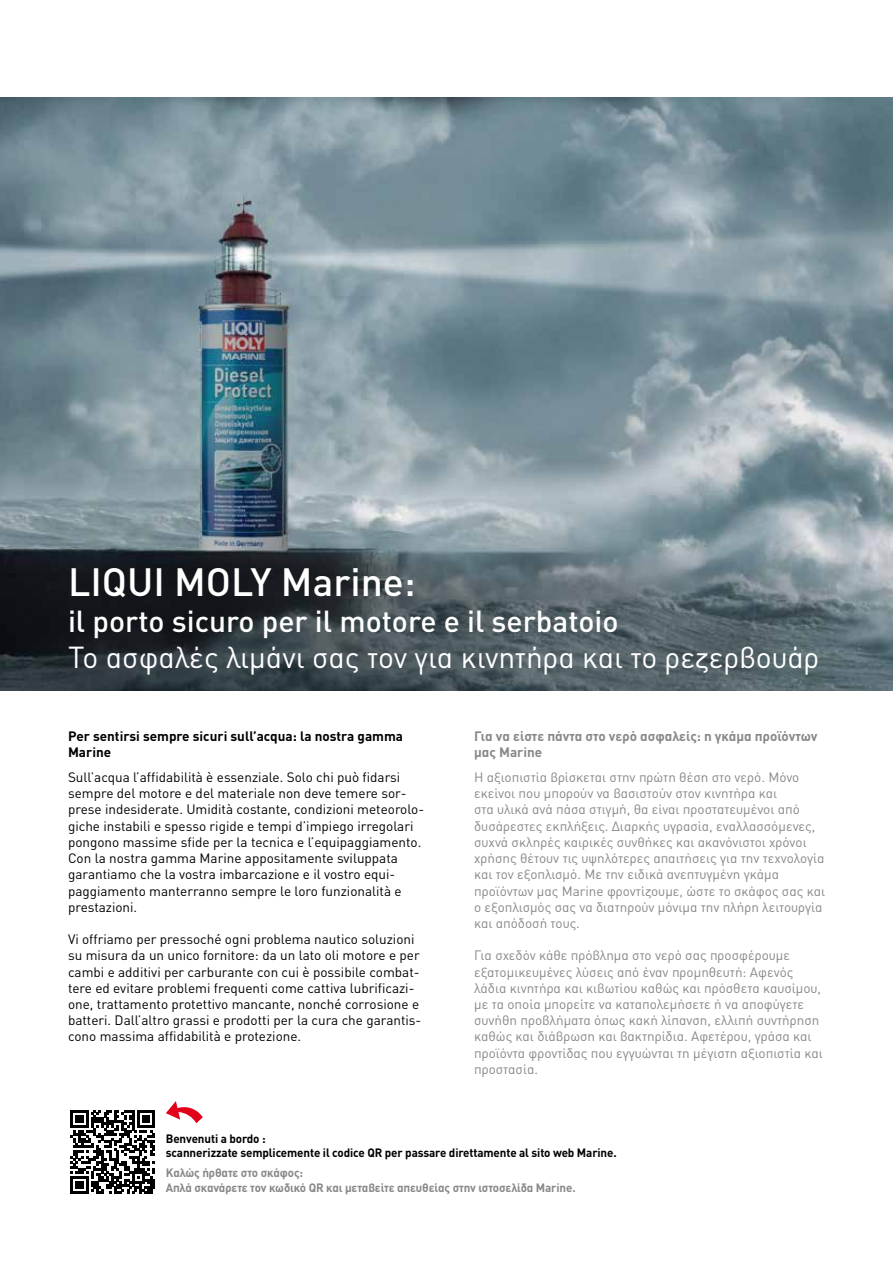
<style>
.page{position:relative;width:893px;height:1263px;background:#fff}
.page>*{position:absolute;margin:0;border:0;box-sizing:border-box;transform-origin:0 0}
.t1{font:500 39px "DIN Pro";color:#fff}
.t2{font:30px "DIN Pro";color:#fff}
.t3{font:500 30px "DIN Pro";color:#fff}
.t4{font:13.5px/16.2px "DIN Pro";color:#87888a}
.t5{font:13.5px/16.2px "DIN Pro";color:#000}
.t6{font:700 13.5px/16.2px "DIN Pro";color:#87888a}
.t7{font:700 13.5px/16.2px "DIN Pro";color:#000}
.t8{font:700 12px/14.4px "DIN Pro";letter-spacing:-.01em;color:#000}
.t9{font:700 12px/14.4px "DIN Pro";letter-spacing:-.01em;color:#87888a}
</style>
<div class="page">
<img style="left:0;top:98px;width:893px;height:592px">
<svg style="left:71px;top:1110px;width:84px;height:84px"></svg>
<svg style="left:166px;top:1101px;width:37px;height:22px"></svg>
<h1 class="t1" style="left:68px;top:550px;width:349px">LIQUI MOLY Marine:</h1>
<h2 class="t3" style="left:68px;top:597px;width:552px">il porto sicuro per il motore e il serbatoio</h2>
<h2 class="t2" style="left:68px;top:634px;width:753px">Το ασφαλές λιμάνι σας τον για κινητήρα και το ρεζερβουάρ</h2>
<p class="t7" style="left:68px;top:726px;width:337px">Per sentirsi sempre sicuri sull’acqua: la nostra gamma<br>Marine</p>
<p class="t5" style="left:68px;top:768px;width:358px">Sull’acqua l’affidabilità è essenziale. Solo chi può fidarsi sempre del motore e del materiale non deve temere sor&shy;prese indesiderate. Umidità costante, condizioni meteorolo&shy;giche instabili e spesso rigide e tempi d’impiego irregolari pongono massime sfide per la tecnica e l’equipaggiamento.<br>Con la nostra gamma Marine appositamente sviluppata garantiamo che la vostra imbarcazione e il vostro equi&shy;paggiamento manterranno sempre le loro funzionalità e prestazioni.</p>
<p class="t5" style="left:68px;top:930px;width:355px">Vi offriamo per pressoché ogni problema nautico soluzioni su misura da un unico fornitore: da un lato oli motore e per cambi e additivi per carburante con cui è possibile combat&shy;tere ed evitare problemi frequenti come cattiva lubrificazi&shy;one, trattamento protettivo mancante, nonché corrosione e batteri. Dall’altro grassi e prodotti per la cura che garantis&shy;cono massima affidabilità e protezione.</p>
<p class="t6" style="left:474px;top:726px;width:345px">Για να είστε πάντα στο νερό ασφαλείς: η γκάμα προϊόντων μας Marine</p>
<p class="t4" style="left:474px;top:768px;width:352px">Η αξιοπιστία βρίσκεται στην πρώτη θέση στο νερό. Μόνο εκείνοι που μπορούν να βασιστούν στον κινητήρα και<br>στα υλικά ανά πάσα στιγμή, θα είναι προστατευμένοι από δυσάρεστες εκπλήξεις. Διαρκής υγρασία, εναλλασσόμενες, συχνά σκληρές καιρικές συνθήκες και ακανόνιστοι χρόνοι χρήσης θέτουν τις υψηλότερες απαιτήσεις για την τεχνολογία και τον εξοπλισμό. Με την ειδικά ανεπτυγμένη γκάμα προϊόντων μας Marine φροντίζουμε, ώστε το σκάφος σας και ο εξοπλισμός σας να διατηρούν μόνιμα την πλήρη λειτουργία και απόδοσή τους.</p>
<p class="t4" style="left:474px;top:946px;width:350px">Για σχεδόν κάθε πρόβλημα στο νερό σας προσφέρουμε εξατομικευμένες λύσεις από έναν προμηθευτή: Αφενός λάδια κινητήρα και κιβωτίου καθώς και πρόσθετα καυσίμου, με τα οποία μπορείτε να καταπολεμήσετε ή να αποφύγετε συνήθη προβλήματα όπως κακή λίπανση, ελλιπή συντήρηση καθώς και διάβρωση και βακτηρίδια. Αφετέρου, γράσα και προϊόντα φροντίδας που εγγυώνται τη μέγιστη αξιοπιστία και προστασία.</p>
<p class="t8" style="left:166px;top:1130px;width:452px">Benvenuti a bordo :<br>scannerizzate semplicemente il codice QR per passare direttamente al sito web Marine.</p>
<p class="t9" style="left:166px;top:1164px;width:411px">Καλώς ήρθατε στο σκάφος:<br>Απλά σκανάρετε τον κωδικό QR και μεταβείτε απευθείας στην ιστοσελίδα Marine.</p>
</div>
